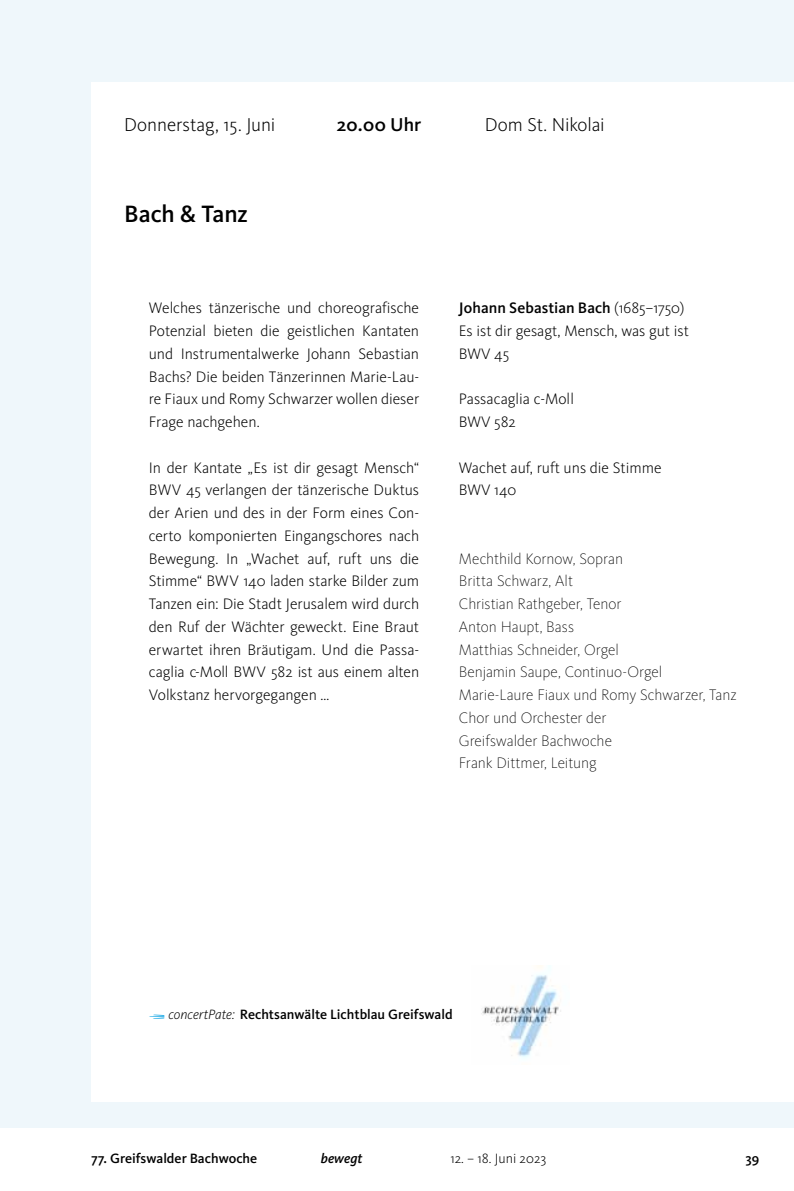
<style>
.page{position:relative;width:794px;height:1191px;background:#fff}
.page>*{position:absolute;margin:0;border:0;box-sizing:border-box;transform-origin:0 0}
.t1{font:500 24.5px "Kievit OT";letter-spacing:-.01em;color:#000}
.t2{font:300 19.25px "Kievit OT";letter-spacing:-.005em;color:#000}
.t3{font:500 19.25px "Kievit OT";letter-spacing:.005em;color:#000}
.t4{font:300 15.75px/22.8px "Kievit OT";color:#000}
.t5{font:200 15.75px/22.8px "Kievit OT";letter-spacing:-.005em;color:#000}
.t6{font:500 14px "Kievit OT";color:#000}
.t7{font:300 14px "Kievit OT";color:#000}
.t8{font:italic 500 14px "Kievit OT";color:#000}
.s1{font-weight:500}
.s2{font-family:"Warnock Pro";font-weight:700;font-size:17.5px;color:#009fe3}
.s3{font-weight:300;font-style:italic}
</style>
<div class="page">
<div style="left:0;top:0;width:794px;height:1128px;background:#eff7fb"></div>
<div style="left:92px;top:82px;width:702px;height:1019px;background:#fff"></div>
<img style="left:481px;top:966px;width:80px;height:93px">
<p class="t2" style="left:124px;top:113px;width:153px">Donnerstag, 15. Juni</p>
<p class="t3" style="left:337px;top:113px;width:86px">20.00 Uhr</p>
<p class="t2" style="left:485px;top:113px;width:121px">Dom St. Nikolai</p>
<h1 class="t1" style="left:124px;top:199px;width:125px">Bach &amp; Tanz</h1>
<p class="t4" style="left:149px;top:296px;width:272px;text-align:justify">Welches tänzerische und choreografische Potenzial bieten die geistlichen Kantaten und Instrumentalwerke Johann Sebastian Bachs? Die beiden Tänzerinnen Marie-Lau&shy;re Fiaux und Romy Schwarzer wollen dieser Frage nachgehen.</p>
<p class="t4" style="left:149px;top:456px;width:272px;text-align:justify">In der Kantate „Es ist dir gesagt Mensch“ BWV 45 verlangen der tänzerische Duktus der Arien und des in der Form eines Con&shy;certo komponierten Eingangschores nach Bewegung. In „Wachet auf, ruft uns die Stimme“ BWV 140 laden starke Bilder zum Tanzen ein: Die Stadt Jerusalem wird durch den Ruf der Wächter geweckt. Eine Braut erwartet ihren Bräutigam. Und die Passa&shy;caglia c-Moll BWV 582 ist aus einem alten Volkstanz hervorgegangen …</p>
<p class="t4" style="left:459px;top:296px;width:231px"><span class="s1">Johann Sebastian Bach</span> (1685–1750)<br>Es ist dir gesagt, Mensch, was gut ist<br>BWV 45</p>
<p class="t4" style="left:459px;top:387px;width:117px">Passacaglia c-Moll<br>BWV 582</p>
<p class="t4" style="left:459px;top:456px;width:204px">Wachet auf, ruft uns die Stimme<br>BWV 140</p>
<p class="t5" style="left:459px;top:547px;width:279px">Mechthild Kornow, Sopran<br>Britta Schwarz, Alt<br>Christian Rathgeber, Tenor<br>Anton Haupt, Bass<br>Matthias Schneider, Orgel<br>Benjamin Saupe, Continuo-Orgel<br>Marie-Laure Fiaux und Romy Schwarzer, Tanz<br>Chor und Orchester der<br>Greifswalder Bachwoche<br>Frank Dittmer, Leitung</p>
<p class="t6" style="left:149px;top:1005px;width:305px"><span class="s2">1</span> <span class="s3">concertPate:</span> Rechtsanwälte Lichtblau Greifswald</p>
<p class="t6" style="left:92px;top:1150px;width:167px">77. Greifswalder Bachwoche</p>
<p class="t8" style="left:321px;top:1150px;width:43px">bewegt</p>
<p class="t7" style="left:450px;top:1150px;width:97px">12. – 18. Juni 2023</p>
<p class="t6" style="left:745px;top:1150px;width:15px">39</p>
</div>
